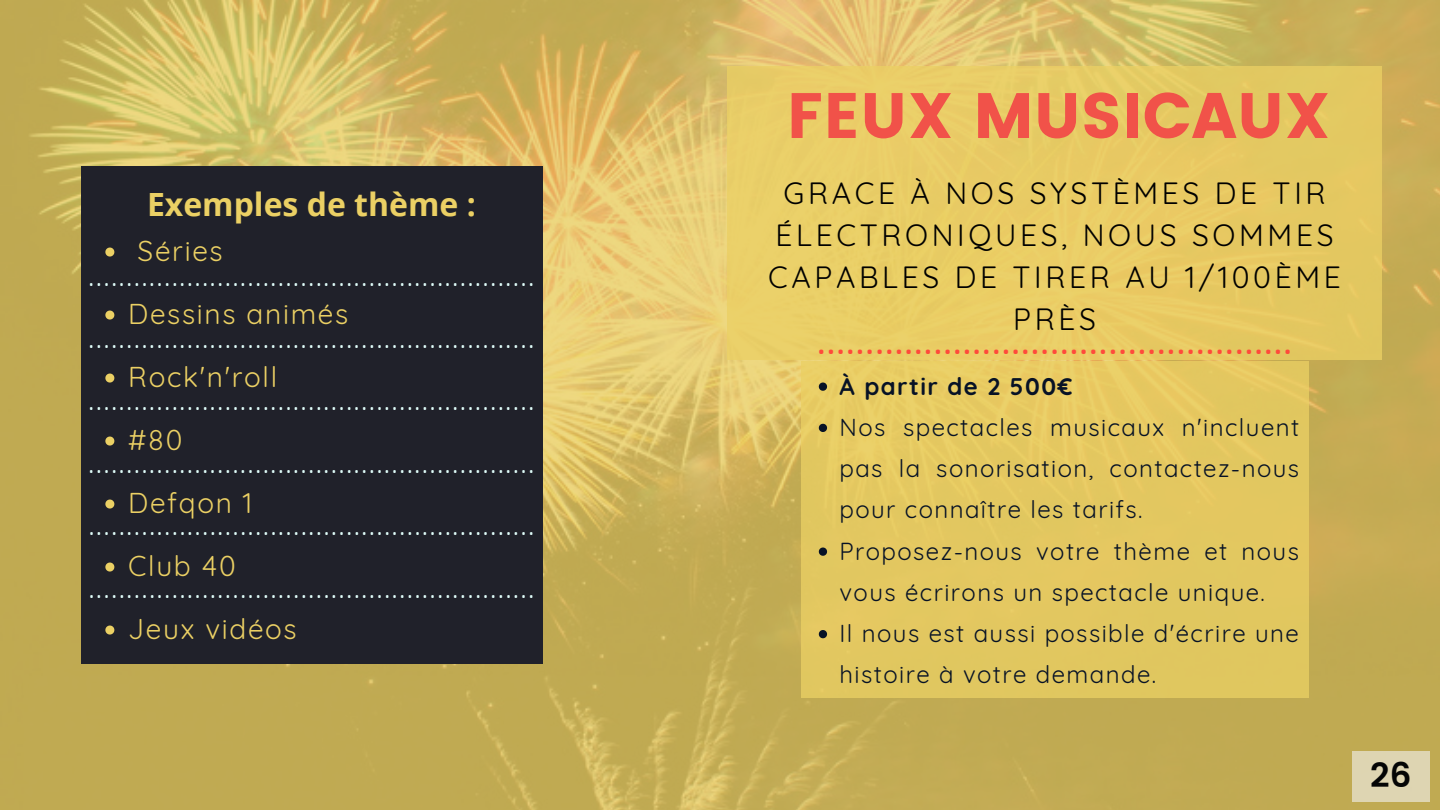
<style>
.page{position:relative;width:1440px;height:810px;background:#fff}
.page>*{position:absolute;margin:0;border:0;box-sizing:border-box;transform-origin:0 0}
.t1{font:64px "Poppins";color:#f15249}
.t2{font:600 34px "Poppins";color:#040505}
.t3{font:700 32px "Open Sans";color:#ebd064}
.t4{font:31.5px/62.4px "Quicksand";color:#dffcf9;text-align:justify}
.t5{font:700 31.5px "Quicksand";color:#ff4a3b}
.t6{font:30px/42px "Quicksand";letter-spacing:.12em;color:#000;text-align:center}
.t7{font:28px "Quicksand";letter-spacing:.06em;color:#ebd064}
.t8{font:24px/41.2px "Quicksand";letter-spacing:.06em;color:#071226}
.t9{font:700 24px "Quicksand";letter-spacing:.06em;color:#071226}
</style>
<div class="page">
<img style="left:0;top:0;width:1440px;height:810px">
<div style="left:0;top:271px;width:33px;height:539px;background:#c0aa52"></div>
<div style="left:81px;top:166px;width:461px;height:498px;background:#20212a"></div>
<div style="left:801px;top:361px;width:507px;height:336px;background:#e3c760"></div>
<div style="left:727px;top:66px;width:655px;height:294px;background:#ebd064"></div>
<svg style="left:105px;top:248px;width:9px;height:9px"></svg>
<svg style="left:105px;top:311px;width:9px;height:9px"></svg>
<svg style="left:105px;top:374px;width:9px;height:9px"></svg>
<svg style="left:105px;top:437px;width:9px;height:9px"></svg>
<svg style="left:105px;top:500px;width:9px;height:9px"></svg>
<svg style="left:105px;top:563px;width:9px;height:9px"></svg>
<svg style="left:105px;top:626px;width:9px;height:9px"></svg>
<svg style="left:819px;top:383px;width:8px;height:8px"></svg>
<svg style="left:819px;top:424px;width:8px;height:8px"></svg>
<svg style="left:819px;top:548px;width:8px;height:8px"></svg>
<svg style="left:819px;top:630px;width:8px;height:8px"></svg>
<div style="left:1352px;top:751px;width:78px;height:50px;background:#ded5b2"></div>
<p class="t3" style="left:147px;top:182px;width:330px">Exemples de thème :</p>
<p class="t7" style="left:138px;top:233px;width:87px">Séries</p>
<p class="t4" style="left:89px;top:243px;width:447px">........................................................... ........................................................... ........................................................... ........................................................... ........................................................... ...........................................................</p>
<p class="t7" style="left:128px;top:296px;width:221px">Dessins animés</p>
<p class="t7" style="left:128px;top:359px;width:150px">Rock'n'roll</p>
<p class="t7" style="left:128px;top:422px;width:56px">#80</p>
<p class="t7" style="left:128px;top:485px;width:125px">Defqon 1</p>
<p class="t7" style="left:128px;top:548px;width:109px">Club 40</p>
<p class="t7" style="left:128px;top:611px;width:170px">Jeux vidéos</p>
<h1 class="t1" style="left:787px;top:78px;width:546px">FEUX MUSICAUX</h1>
<p class="t6" style="left:768px;top:172px;width:574px">GRACE À NOS SYSTÈMES DE TIR<br>ÉLECTRONIQUES, NOUS SOMMES<br>CAPABLES DE TIRER AU 1/100ÈME<br>PRÈS</p>
<p class="t5" style="left:817px;top:322px;width:476px">.................................................</p>
<p class="t9" style="left:840px;top:371px;width:235px">À partir de 2 500€</p>
<p class="t8" style="left:840px;top:406px;width:461px">Nos spectacles musicaux n'incluent pas la sonorisation, contactez-nous pour connaître les tarifs.<br>Proposez-nous votre thème et nous vous écrirons un spectacle unique.<br>Il nous est aussi possible d'écrire une histoire à votre demande.</p>
<p class="t2" style="left:1370px;top:755px;width:43px">26</p>
</div>
